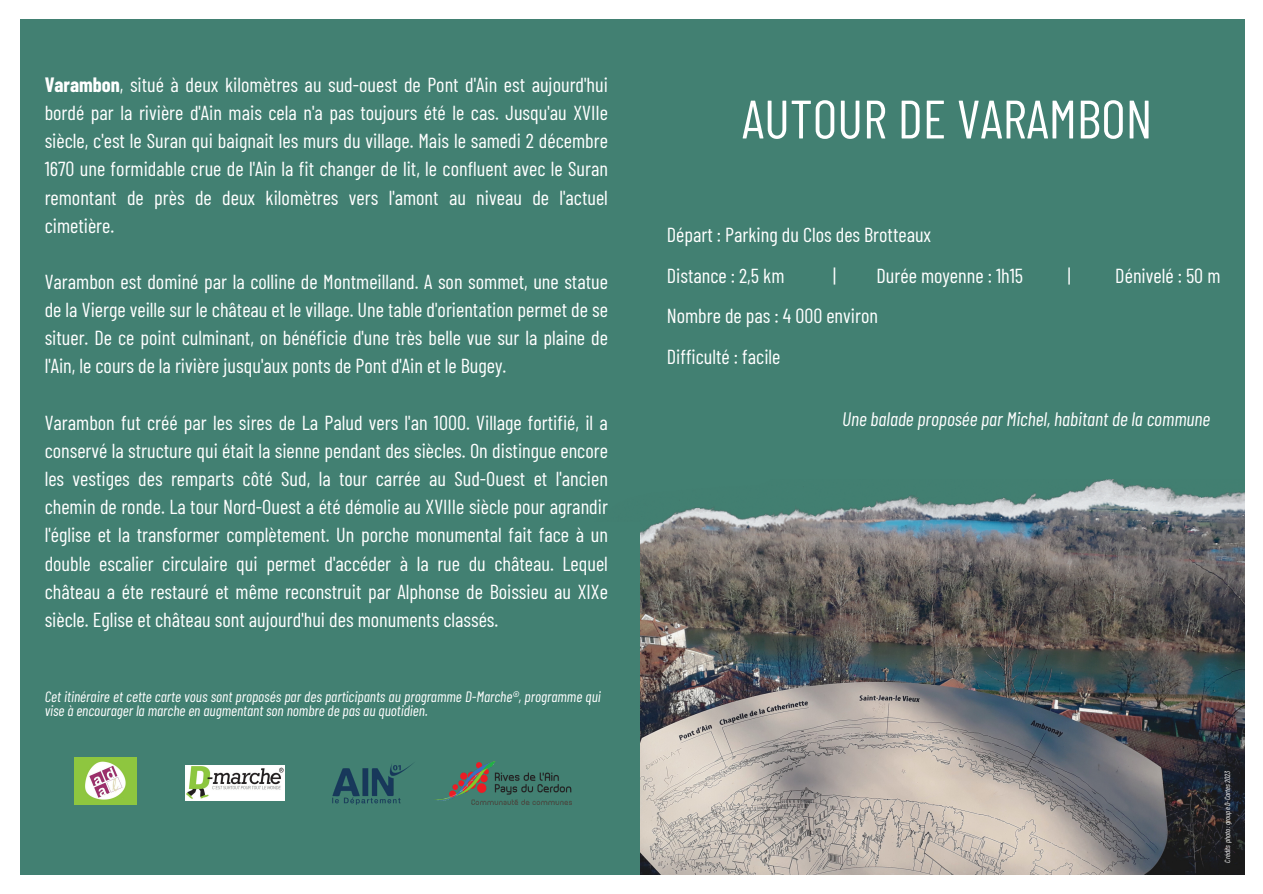
<style>
.page{position:relative;width:1263px;height:894px;background:#fff}
.page>*{position:absolute;margin:0;border:0;box-sizing:border-box;transform-origin:0 0}
.t1{font:54px "Barlow Condensed";color:#fff}
.t2{font:20.25px/28.2px "Barlow Condensed";color:#fff;text-align:justify}
.t3{font:italic 19.5px "Barlow Condensed";color:#fff}
.t4{font:italic 15px/14.7px "Barlow Condensed";color:#fff}
.t5{font:italic 7.5px "Barlow Condensed";color:#fff}
.s1{font-weight:700}
</style>
<div class="page">
<div style="left:0;top:0;width:1263px;height:893px;background:#428072"></div>
<img style="left:640px;top:479px;width:605px;height:396px">
<div style="left:0;top:0;width:19px;height:893px;background:#fff"></div>
<div style="left:18px;top:0;width:1245px;height:18px;background:#fff"></div>
<div style="left:1245px;top:0;width:18px;height:893px;background:#fff"></div>
<img style="left:434px;top:761px;width:137px;height:43px">
<img style="left:333px;top:763px;width:80px;height:41px">
<img style="left:185px;top:765px;width:99px;height:35px">
<img style="left:75px;top:757px;width:62px;height:46px">
<div style="left:0;top:875px;width:1263px;height:18px;background:#fff"></div>
<p class="t2" style="left:45px;top:70px;width:565px"><span class="s1">Varambon</span>, situé à deux kilomètres au sud-ouest de Pont d'Ain est aujourd'hui bordé par la rivière d'Ain mais cela n'a pas toujours été le cas. Jusqu'au XVIIe siècle, c'est le Suran qui baignait les murs du village. Mais le samedi 2 décembre 1670 une formidable crue de l'Ain la fit changer de lit, le confluent avec le Suran remontant de près de deux kilomètres vers l'amont au niveau de l'actuel cimetière.</p>
<p class="t2" style="left:45px;top:267px;width:565px">Varambon est dominé par la colline de Montmeilland. A son sommet, une statue de la Vierge veille sur le château et le village. Une table d'orientation permet de se situer. De ce point culminant, on bénéficie d'une très belle vue sur la plaine de l'Ain, le cours de la rivière jusqu'aux ponts de Pont d'Ain et le Bugey.</p>
<p class="t2" style="left:45px;top:407px;width:565px">Varambon fut créé par les sires de La Palud vers l'an 1000. Village fortifié, il a conservé la structure qui était la sienne pendant des siècles. On distingue encore les vestiges des remparts côté Sud, la tour carrée au Sud-Ouest et l'ancien chemin de ronde. La tour Nord-Ouest a été démolie au XVIIIe siècle pour agrandir l'église et la transformer complètement. Un porche monumental fait face à un double escalier circulaire qui permet d'accéder à la rue du château. Lequel château a éte restauré et même reconstruit par Alphonse de Boissieu au XIXe siècle. Eglise et château sont aujourd'hui des monuments classés.</p>
<p class="t4" style="left:45px;top:688px;width:558px">Cet itinéraire et cette carte vous sont proposés par des participants au programme D-Marche®, programme qui vise à encourager la marche en augmentant son nombre de pas au quotidien.</p>
<h2 class="t1" style="left:742px;top:84px;width:412px">AUTOUR DE VARAMBON</h2>
<p class="t2" style="left:667px;top:220px;width:266px">Départ : Parking du Clos des Brotteaux</p>
<p class="t2" style="left:667px;top:260px;width:119px">Distance : 2,5 km</p>
<p class="t2" style="left:833px;top:260px;width:4px">|</p>
<p class="t2" style="left:876px;top:260px;width:148px">Durée moyenne : 1h15</p>
<p class="t2" style="left:1068px;top:260px;width:4px">|</p>
<p class="t2" style="left:1115px;top:260px;width:107px">Dénivelé : 50 m</p>
<p class="t2" style="left:667px;top:301px;width:213px">Nombre de pas : 4 000 environ</p>
<p class="t2" style="left:667px;top:341px;width:115px">Difficulté : facile</p>
<p class="t3" style="left:842px;top:407px;width:370px">Une balade proposée par Michel, habitant de la commune</p>
<p class="t5" style="left:1222px;top:862px;width:93px;rotate:-90deg">Crédits photo : groupe D-Cartes 2023</p>
</div>
